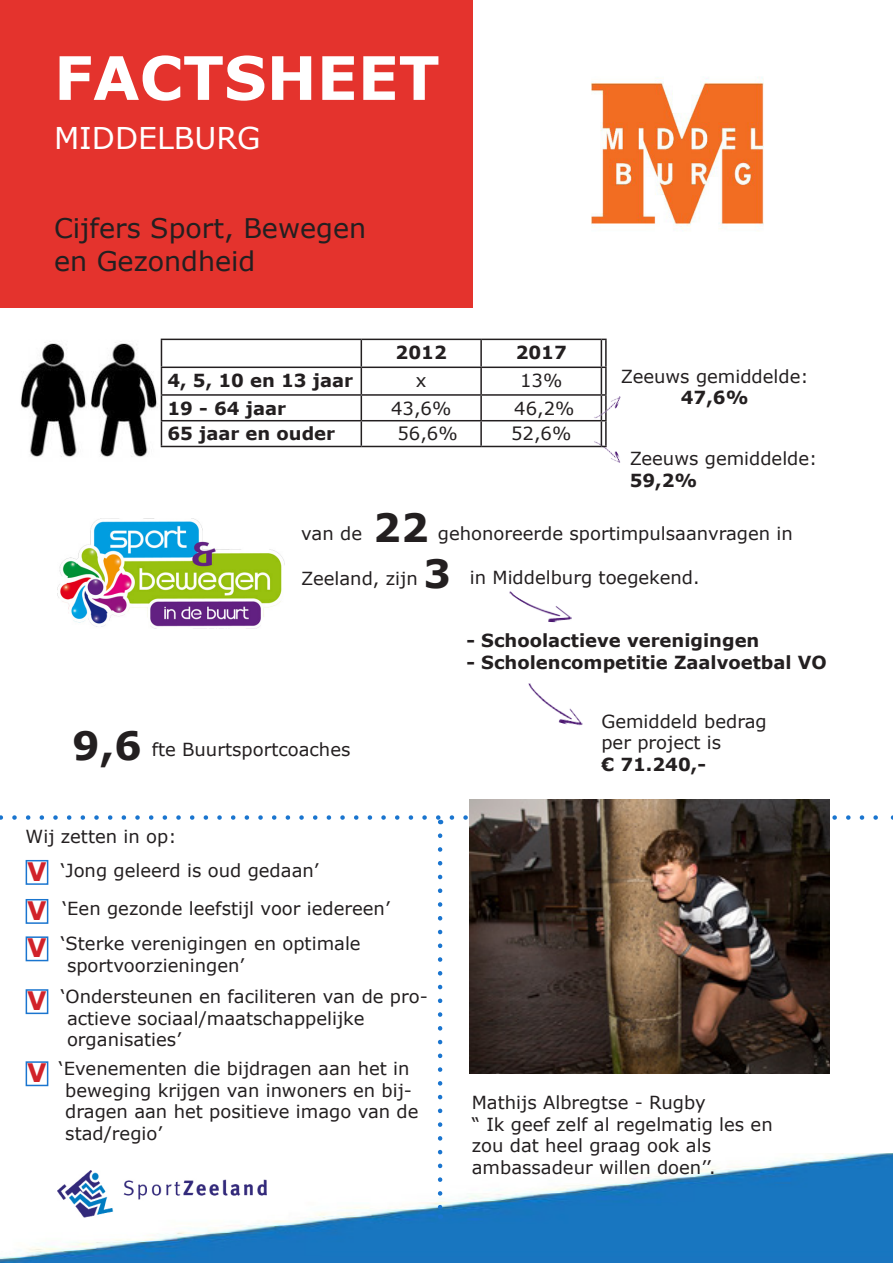
<style>
.page{position:relative;width:893px;height:1263px;background:#fff}
.page>*{position:absolute;margin:0;border:0;box-sizing:border-box;transform-origin:0 0}
.t1{font:700 60px "Verdana";color:#fff}
.t2{font:700 39px "Verdana";color:#231f20}
.t3{font:30px "Verdana";color:#fff}
.t4{font:27px/32.4px "Verdana";color:#231f20}
.t5{font:700 25.5px "Verdana";color:#d1232a}
.t6{font:18px/21.6px "Verdana";color:#231f20}
.t7{font:700 18px "Verdana";color:#231f20}
.s1{font-weight:700}
</style>
<div class="page">
<img style="left:20px;top:341px;width:138px;height:116px">
<div style="left:0;top:0;width:472px;height:307px;background:#e4332d"></div>
<img style="left:0;top:1153px;width:893px;height:110px">
<img style="left:57px;top:519px;width:228px;height:109px">
<img style="left:509px;top:591px;width:63px;height:32px">
<svg style="left:438px;top:836px;width:4px;height:383px"></svg>
<svg style="left:0;top:815px;width:878px;height:9px"></svg>
<div style="left:26px;top:860px;width:22px;height:25px;border:2px solid #1a75cf"></div>
<div style="left:26px;top:899px;width:22px;height:25px;border:2px solid #1a75cf"></div>
<div style="left:26px;top:936px;width:22px;height:25px;border:2px solid #1a75cf"></div>
<div style="left:26px;top:989px;width:22px;height:25px;border:2px solid #1a75cf"></div>
<div style="left:26px;top:1061px;width:22px;height:25px;border:2px solid #1a75cf"></div>
<img style="left:528px;top:683px;width:55px;height:43px">
<img style="left:594px;top:434px;width:27px;height:29px">
<img style="left:57px;top:1170px;width:209px;height:49px">
<hr style="left:161px;top:339px;width:200px;height:1px;background:#231f20">
<hr style="left:361px;top:339px;width:120px;height:1px;background:#231f20">
<hr style="left:481px;top:339px;width:120px;height:1px;background:#231f20">
<hr style="left:480px;top:340px;width:2px;height:27px;background:#231f20">
<hr style="left:161px;top:367px;width:200px;height:1px;background:#231f20">
<hr style="left:361px;top:367px;width:120px;height:1px;background:#231f20">
<hr style="left:481px;top:367px;width:120px;height:1px;background:#231f20">
<hr style="left:480px;top:368px;width:2px;height:26px;background:#231f20">
<hr style="left:161px;top:394px;width:200px;height:2px;background:#231f20">
<hr style="left:361px;top:394px;width:120px;height:2px;background:#231f20">
<hr style="left:481px;top:394px;width:120px;height:2px;background:#231f20">
<hr style="left:480px;top:396px;width:2px;height:24px;background:#231f20">
<hr style="left:161px;top:420px;width:200px;height:1px;background:#231f20">
<svg style="left:161px;top:340px;width:1px;height:106px"></svg>
<hr style="left:361px;top:420px;width:120px;height:1px;background:#231f20">
<svg style="left:361px;top:340px;width:1px;height:106px"></svg>
<hr style="left:481px;top:420px;width:120px;height:1px;background:#231f20">
<hr style="left:480px;top:421px;width:2px;height:25px;background:#231f20">
<hr style="left:161px;top:446px;width:200px;height:1px;background:#231f20">
<hr style="left:361px;top:446px;width:120px;height:1px;background:#231f20">
<hr style="left:481px;top:446px;width:120px;height:1px;background:#231f20">
<svg style="left:601px;top:339px;width:6px;height:108px"></svg>
<img style="left:594px;top:390px;width:27px;height:35px">
<img style="left:591px;top:77px;width:173px;height:152px">
<img style="left:470px;top:799px;width:360px;height:274px">
<p class="t1" style="left:54px;top:36px;width:387px">FACTSHEET</p>
<p class="t3" style="left:54px;top:117px;width:208px">MIDDELBURG</p>
<p class="t4" style="left:54px;top:212px;width:314px">Cijfers Sport, Bewegen en Gezondheid</p>
<p class="t7" style="left:396px;top:340px;width:53px">2012</p>
<p class="t7" style="left:516px;top:340px;width:53px">2017</p>
<p class="t7" style="left:167px;top:368px;width:187px">4, 5, 10 en 13 jaar</p>
<p class="t6" style="left:416px;top:369px;width:12px">x</p>
<p class="t6" style="left:520px;top:369px;width:44px">13%</p>
<p class="t7" style="left:167px;top:395px;width:120px">19 - 64 jaar</p>
<p class="t6" style="left:391px;top:397px;width:62px">43,6%</p>
<p class="t6" style="left:514px;top:397px;width:62px">46,2%</p>
<p class="t7" style="left:167px;top:421px;width:169px">65 jaar en ouder</p>
<p class="t6" style="left:397px;top:423px;width:62px">56,6%</p>
<p class="t6" style="left:511px;top:423px;width:62px">52,6%</p>
<p class="t6" style="left:621px;top:365px;width:189px;text-align:center">Zeeuws gemiddelde:<br><span class="s1">47,6%</span></p>
<p class="t6" style="left:630px;top:447px;width:189px">Zeeuws gemiddelde:<br><span class="s1">59,2%</span></p>
<p class="t6" style="left:301px;top:522px;width:62px">van de</p>
<p class="t2" style="left:373px;top:500px;width:57px">22</p>
<p class="t6" style="left:438px;top:522px;width:356px">gehonoreerde sportimpulsaanvragen in</p>
<p class="t2" style="left:423px;top:546px;width:29px">3</p>
<p class="t6" style="left:301px;top:567px;width:118px">Zeeland, zijn</p>
<p class="t6" style="left:470px;top:566px;width:231px">in Middelburg toegekend.</p>
<p class="t2" style="left:72px;top:718px;width:71px">9,6</p>
<p class="t6" style="left:152px;top:738px;width:200px">fte Buurtsportcoaches</p>
<p class="t6" style="left:26px;top:825px;width:152px">Wij zetten in op:</p>
<p class="t5" style="left:27px;top:853px;width:21px">V</p>
<p class="t5" style="left:27px;top:893px;width:21px">V</p>
<p class="t5" style="left:27px;top:930px;width:21px">V</p>
<p class="t5" style="left:27px;top:983px;width:21px">V</p>
<p class="t6" style="left:61px;top:859px;width:260px">‘Jong geleerd is oud gedaan’</p>
<p class="t6" style="left:62px;top:897px;width:329px">‘Een gezonde leefstijl voor iedereen’</p>
<p class="t6" style="left:61px;top:933px;width:301px">‘Sterke verenigingen en optimale</p>
<p class="t6" style="left:67px;top:954px;width:179px">sportvoorzieningen’</p>
<p class="t6" style="left:67px;top:985px;width:362px;text-indent:-6px">‘Ondersteunen en faciliteren van de pro&shy;actieve sociaal/maatschappelijke organisaties’</p>
<p class="t6" style="left:65px;top:1057px;width:355px;text-indent:-6px">‘Evenementen die bijdragen aan het in beweging krijgen van inwoners en bij&shy;dragen aan het positieve imago van de stad/regio’</p>
<p class="t5" style="left:27px;top:1055px;width:21px">V</p>
<p class="t7" style="left:466px;top:628px;width:295px">- Schoolactieve verenigingen</p>
<p class="t7" style="left:466px;top:650px;width:362px">- Scholencompetitie Zaalvoetbal VO</p>
<p class="t6" style="left:601px;top:711px;width:167px">Gemiddeld bedrag per project is<br><span class="s1">€ 71.240,-</span></p>
<p class="t6" style="left:472px;top:1091px;width:236px">Mathijs Albregtse - Rugby</p>
<p class="t6" style="left:472px;top:1113px;width:302px">“ Ik geef zelf al regelmatig les en zou dat heel graag ook als</p>
<p class="t6" style="left:472px;top:1156px;width:245px">ambassadeur willen doen’’.</p>
</div>
